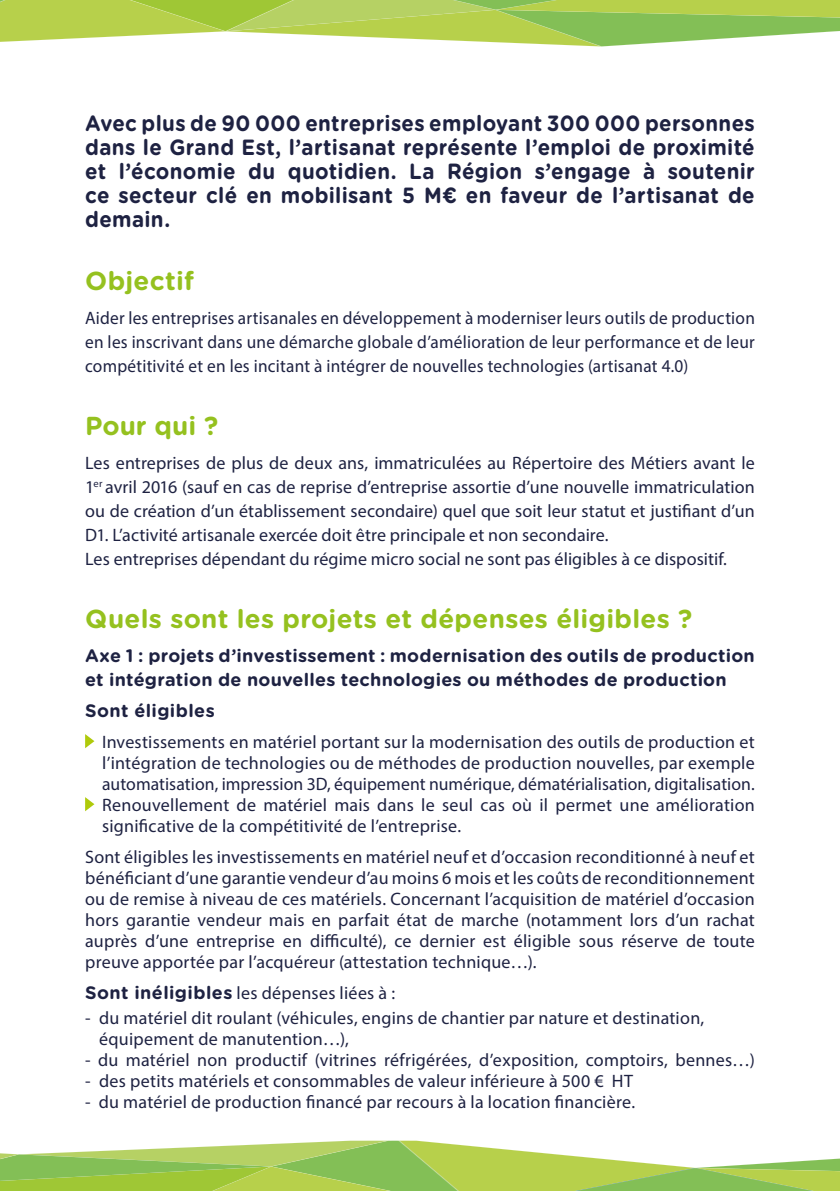
<style>
.page{position:relative;width:840px;height:1191px;background:#fff}
.page>*{position:absolute;margin:0;border:0;box-sizing:border-box;transform-origin:0 0}
.t1{font:700 26px "Gotham Rounded";letter-spacing:.01em;color:#95c11f}
.t2{font:700 22px/24px "Gotham Rounded";letter-spacing:.015em;color:#1e2242;text-align:justify;scale:.93 1}
.t3{font:18px/21px "Myriad Pro";letter-spacing:.01em;color:#1e2242;text-align:justify}
.t4{font:18px/24px "Myriad Pro";letter-spacing:.01em;color:#1e2242;text-align:justify;scale:.96 1}
.t5{font:700 18px/24px "Gotham Rounded";letter-spacing:.015em;color:#1e2242}
.s1{font-family:"Gotham Rounded";font-weight:700}
</style>
<div class="page">
<svg style="left:85px;top:734px;width:9px;height:14px"></svg>
<svg style="left:85px;top:797px;width:9px;height:14px"></svg>
<svg style="left:0;top:1140px;width:839px;height:51px"></svg>
<svg style="left:0;top:0;width:839px;height:47px"></svg>
<p class="t2" style="left:85px;top:110px;width:721px">Avec plus de 90 000 entreprises employant 300 000 personnes dans le Grand Est, l’artisanat représente l’emploi de proximité et l’économie du quotidien. La Région s’engage à soutenir ce secteur clé en mobilisant 5 M€ en faveur de l’artisanat de demain.</p>
<p class="t1" style="left:85px;top:262px;width:110px">Objectif</p>
<p class="t4" style="left:85px;top:306px;width:698px">Aider les entreprises artisanales en développement à moderniser leurs outils de production en les inscrivant dans une démarche globale d’amélioration de leur performance et de leur compétitivité et en les incitant à intégrer de nouvelles technologies (artisanat 4.0)</p>
<p class="t1" style="left:85px;top:407px;width:134px">Pour qui ?</p>
<p class="t3" style="left:85px;top:451px;width:671px;line-height:24px">Les entreprises de plus de deux ans, immatriculées au Répertoire des Métiers avant le 1<sup>er</sup> avril 2016 (sauf en cas de reprise d’entreprise assortie d’une nouvelle immatriculation ou de création d’un établissement secondaire) quel que soit leur statut et justifiant d’un D1. L’activité artisanale exercée doit être principale et non secondaire.</p>
<p class="t3" style="left:85px;top:548px;width:643px">Les entreprises dépendant du régime micro social ne sont pas éligibles à ce dispositif.</p>
<p class="t1" style="left:85px;top:600px;width:608px">Quels sont les projets et dépenses éligibles ?</p>
<p class="t5" style="left:85px;top:643px;width:670px">Axe 1 : projets d’investissement : modernisation des outils de production et intégration de nouvelles technologies ou méthodes de production</p>
<p class="t5" style="left:85px;top:698px;width:131px">Sont éligibles</p>
<p class="t3" style="left:102px;top:731px;width:653px">Investissements en matériel portant sur la modernisation des outils de production et l’intégration de technologies ou de méthodes de production nouvelles, par exemple automatisation, impression 3D, équipement numérique, dématérialisation, digitalisation.</p>
<p class="t3" style="left:102px;top:794px;width:654px">Renouvellement de matériel mais dans le seul cas où il permet une amélioration significative de la compétitivité de l’entreprise.</p>
<p class="t3" style="left:85px;top:846px;width:671px">Sont éligibles les investissements en matériel neuf et d’occasion reconditionné à neuf et bénéficiant d’une garantie vendeur d’au moins 6 mois et les coûts de reconditionnement ou de remise à niveau de ces matériels. Concernant l’acquisition de matériel d’occasion hors garantie vendeur mais en parfait état de marche (notamment lors d’un rachat auprès d’une entreprise en difficulté), ce dernier est éligible sous réserve de toute preuve apportée par l’acquéreur (attestation technique…).</p>
<p class="t3" style="left:85px;top:982px;width:311px"><span class="s1">Sont inéligibles</span> les dépenses liées à :</p>
<p class="t3" style="left:99px;top:1007px;width:606px;text-indent:-14px">- du matériel dit roulant (véhicules, engins de chantier par nature et destination, équipement de manutention…),</p>
<p class="t3" style="left:85px;top:1049px;width:670px">- du matériel non productif (vitrines réfrigérées, d’exposition, comptoirs, bennes…)</p>
<p class="t3" style="left:85px;top:1070px;width:549px">- des petits matériels et consommables de valeur inférieure à 500 € HT</p>
<p class="t3" style="left:85px;top:1091px;width:551px">- du matériel de production financé par recours à la location financière.</p>
</div>
